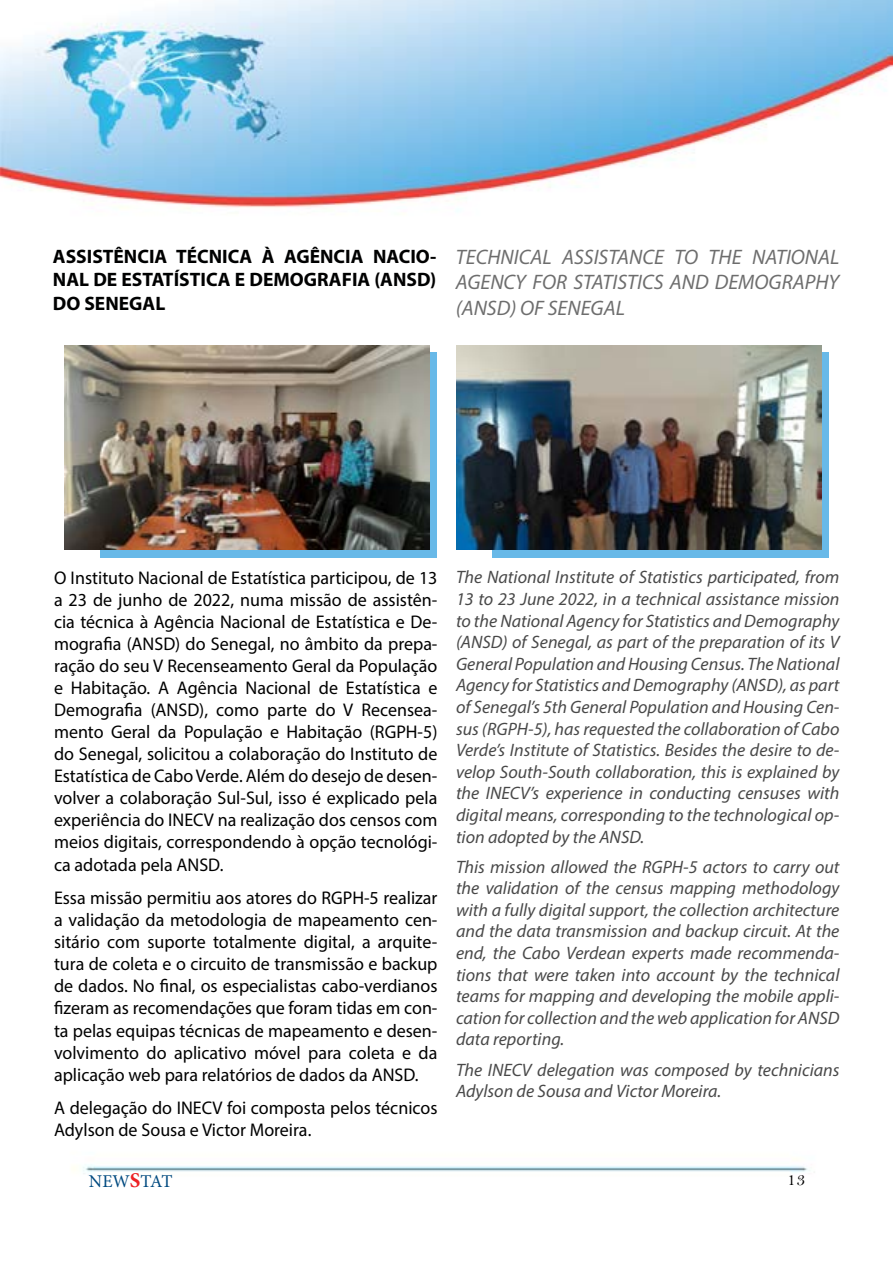
<style>
.page{position:relative;width:893px;height:1263px;background:#fff}
.page>*{position:absolute;margin:0;border:0;box-sizing:border-box;transform-origin:0 0}
.t1{font:italic 21px/25.2px "Myriad Pro";color:#494949;text-align:justify}
.t2{font:700 19.5px/23.4px "Myriad Pro";color:#000101;text-align:justify}
.t3{font:18.45px/22px "Myriad Pro";color:#000;text-align:justify}
.t4{font:italic 18px/21.6px "Myriad Pro";color:#494949;text-align:justify}
.t5{font:18px "Minion Pro";letter-spacing:-.04em;color:#004a80}
.t6{font:18px "Bell";color:#000}
.s1{font-weight:700;font-size:21px;color:#ed2124}
</style>
<div class="page">
<img style="left:0;top:0;width:893px;height:1174px">
<div style="left:100px;top:352px;width:337px;height:205px;background:#68b9e8"></div>
<img style="left:64px;top:345px;width:365px;height:205px">
<div style="left:493px;top:352px;width:336px;height:205px;background:#68b9e8"></div>
<img style="left:456px;top:345px;width:366px;height:205px">
<p class="t2" style="left:53px;top:244px;width:385px">ASSISTÊNCIA TÉCNICA À AGÊNCIA NACIO-NAL DE ESTATÍSTICA E DEMOGRAFIA (ANSD)<br>DO SENEGAL</p>
<p class="t1" style="left:456px;top:244px;width:385px">TECHNICAL ASSISTANCE TO THE NATIONAL AGENCY FOR STATISTICS AND DEMOGRAPHY (ANSD) OF SENEGAL</p>
<p class="t3" style="left:54px;top:566px;width:385px">O Instituto Nacional de Estatística participou, de 13 a 23 de junho de 2022, numa missão de assistên&shy;cia técnica à Agência Nacional de Estatística e De&shy;mografia (ANSD) do Senegal, no âmbito da prepa&shy;ração do seu V Recenseamento Geral da População e Habitação. A Agência Nacional de Estatística e Demografia (ANSD), como parte do V Recensea&shy;mento Geral da População e Habitação (RGPH-5) do Senegal, solicitou a colaboração do Instituto de Estatística de Cabo Verde. Além do desejo de desen&shy;volver a colaboração Sul-Sul, isso é explicado pela experiência do INECV na realização dos censos com meios digitais, correspondendo à opção tecnológi&shy;ca adotada pela ANSD.</p>
<p class="t3" style="left:54px;top:886px;width:385px">Essa missão permitiu aos atores do RGPH-5 realizar a validação da metodologia de mapeamento cen&shy;sitário com suporte totalmente digital, a arquite&shy;tura de coleta e o circuito de transmissão e backup de dados. No final, os especialistas cabo-verdianos fizeram as recomendações que foram tidas em con&shy;ta pelas equipas técnicas de mapeamento e desen&shy;volvimento do aplicativo móvel para coleta e da aplicação web para relatórios de dados da ANSD.</p>
<p class="t3" style="left:54px;top:1097px;width:385px">A delegação do INECV foi composta pelos técnicos<br>Adylson de Sousa e Victor Moreira.</p>
<p class="t5" style="left:89px;top:1169px;width:85px">NEW<span class="s1">S</span>TAT</p>
<p class="t4" style="left:456px;top:566px;width:385px">The National Institute of Statistics participated, from 13 to 23 June 2022, in a technical assistance mission to the National Agency for Statistics and Demography (ANSD) of Senegal, as part of the preparation of its V General Population and Housing Census. The National Agency for Statistics and Demography (ANSD), as part of Senegal’s 5th General Population and Housing Cen&shy;sus (RGPH-5), has requested the collaboration of Cabo Verde’s Institute of Statistics. Besides the desire to de&shy;velop South-South collaboration, this is explained by the INECV’s experience in conducting censuses with digital means, corresponding to the technological op&shy;tion adopted by the ANSD.</p>
<p class="t4" style="left:456px;top:855px;width:385px">This mission allowed the RGPH-5 actors to carry out the validation of the census mapping methodology with a fully digital support, the collection architecture and the data transmission and backup circuit. At the end, the Cabo Verdean experts made recommenda&shy;tions that were taken into account by the technical teams for mapping and developing the mobile appli&shy;cation for collection and the web application for ANSD data reporting.</p>
<p class="t4" style="left:456px;top:1058px;width:385px">The INECV delegation was composed by technicians<br>Adylson de Sousa and Victor Moreira.</p>
<p class="t6" style="left:787px;top:1168px;width:20px">13</p>
</div>
